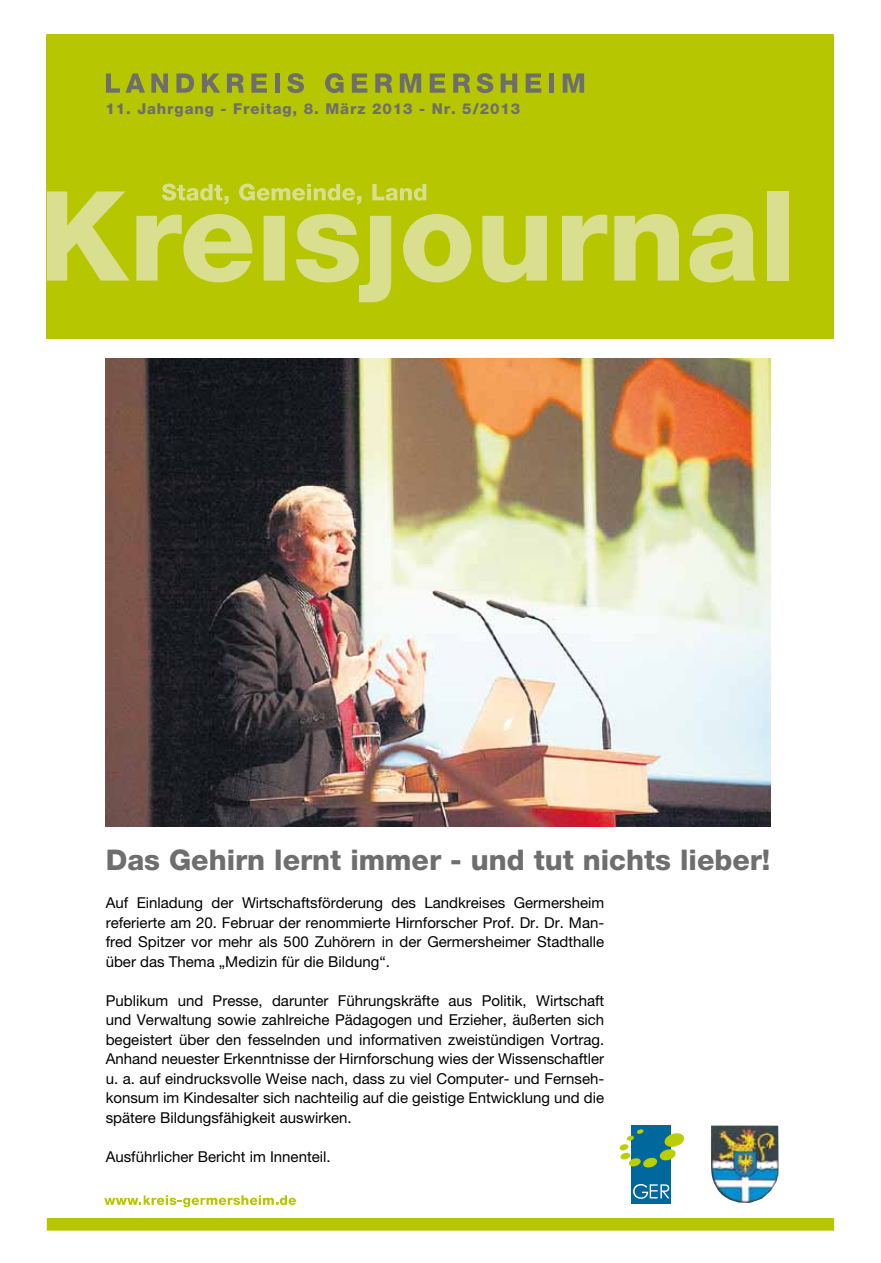
<style>
.page{position:relative;width:881px;height:1263px;background:#fff}
.page>*{position:absolute;margin:0;border:0;box-sizing:border-box;transform-origin:0 0}
.t1{font:800 28.5px "Helvetica Neue LT";color:#6e6e6e}
.t2{font:15px/19.5px "Helvetica Neue LT";color:#000;text-align:justify}
.t3{font:800 15px "Helvetica Neue LT";letter-spacing:.06em;color:#6e6e6e}
</style>
<div class="page">
<div style="left:47px;top:34px;width:786px;height:304px;background:#b6c600"></div>
<svg style="left:47px;top:191px;width:82px;height:90px"></svg>
<svg style="left:482px;top:216px;width:64px;height:66px"></svg>
<svg style="left:561px;top:215px;width:46px;height:66px"></svg>
<svg style="left:614px;top:214px;width:64px;height:67px"></svg>
<svg style="left:689px;top:214px;width:66px;height:68px"></svg>
<div style="left:767px;top:191px;width:21px;height:90px;background:#d9df8e"></div>
<svg style="left:106px;top:73px;width:39px;height:20px"></svg>
<svg style="left:151px;top:73px;width:17px;height:20px"></svg>
<svg style="left:176px;top:73px;width:18px;height:20px"></svg>
<svg style="left:202px;top:73px;width:18px;height:20px"></svg>
<svg style="left:227px;top:73px;width:17px;height:20px"></svg>
<svg style="left:251px;top:73px;width:16px;height:20px"></svg>
<div style="left:275px;top:73px;width:5px;height:20px;background:#6e6e6e"></div>
<svg style="left:287px;top:73px;width:17px;height:20px"></svg>
<svg style="left:325px;top:73px;width:18px;height:20px"></svg>
<svg style="left:351px;top:73px;width:16px;height:20px"></svg>
<svg style="left:375px;top:73px;width:17px;height:20px"></svg>
<svg style="left:399px;top:73px;width:22px;height:20px"></svg>
<svg style="left:429px;top:73px;width:16px;height:20px"></svg>
<svg style="left:453px;top:73px;width:17px;height:20px"></svg>
<svg style="left:476px;top:73px;width:17px;height:20px"></svg>
<svg style="left:500px;top:73px;width:17px;height:20px"></svg>
<svg style="left:525px;top:73px;width:16px;height:20px"></svg>
<div style="left:549px;top:73px;width:5px;height:20px;background:#6e6e6e"></div>
<svg style="left:562px;top:73px;width:22px;height:20px"></svg>
<svg style="left:136px;top:184px;width:335px;height:118px"></svg>
<div style="left:47px;top:1218px;width:786px;height:13px;background:#b6c600"></div>
<div style="left:630px;top:1125px;width:40px;height:79px;background:#00689d"></div>
<svg style="left:633px;top:1184px;width:36px;height:15px"></svg>
<svg style="left:619px;top:1129px;width:66px;height:39px"></svg>
<svg style="left:104px;top:1195px;width:192px;height:12px"></svg>
<img style="left:711px;top:1125px;width:67px;height:78px">
<img style="left:106px;top:359px;width:664px;height:467px">
<p class="t3" style="left:105px;top:100px;width:416px">11. Jahrgang - Freitag, 8. März 2013 - Nr. 5/2013</p>
<h1 class="t1" style="left:106px;top:843px;width:666px">Das Gehirn lernt immer - und tut nichts lieber!</h1>
<p class="t2" style="left:106px;top:893px;width:500px">Auf Einladung der Wirtschaftsförderung des Landkreises Germersheim referierte am 20. Februar der renommierte Hirnforscher Prof. Dr. Dr. Man&shy;fred Spitzer vor mehr als 500 Zuhörern in der Germersheimer Stadthalle über das Thema „Medizin für die Bildung“.</p>
<p class="t2" style="left:106px;top:990px;width:500px">Publikum und Presse, darunter Führungskräfte aus Politik, Wirtschaft und Verwaltung sowie zahlreiche Pädagogen und Erzieher, äußerten sich begeistert über den fesselnden und informativen zweistündigen Vortrag.<br>Anhand neuester Erkenntnisse der Hirnforschung wies der Wissenschaftler u. a. auf eindrucksvolle Weise nach, dass zu viel Computer- und Fernseh&shy;konsum im Kindesalter sich nachteilig auf die geistige Entwicklung und die spätere Bildungsfähigkeit auswirken.</p>
<p class="t2" style="left:106px;top:1146px;width:226px">Ausführlicher Bericht im Innenteil.</p>
</div>
